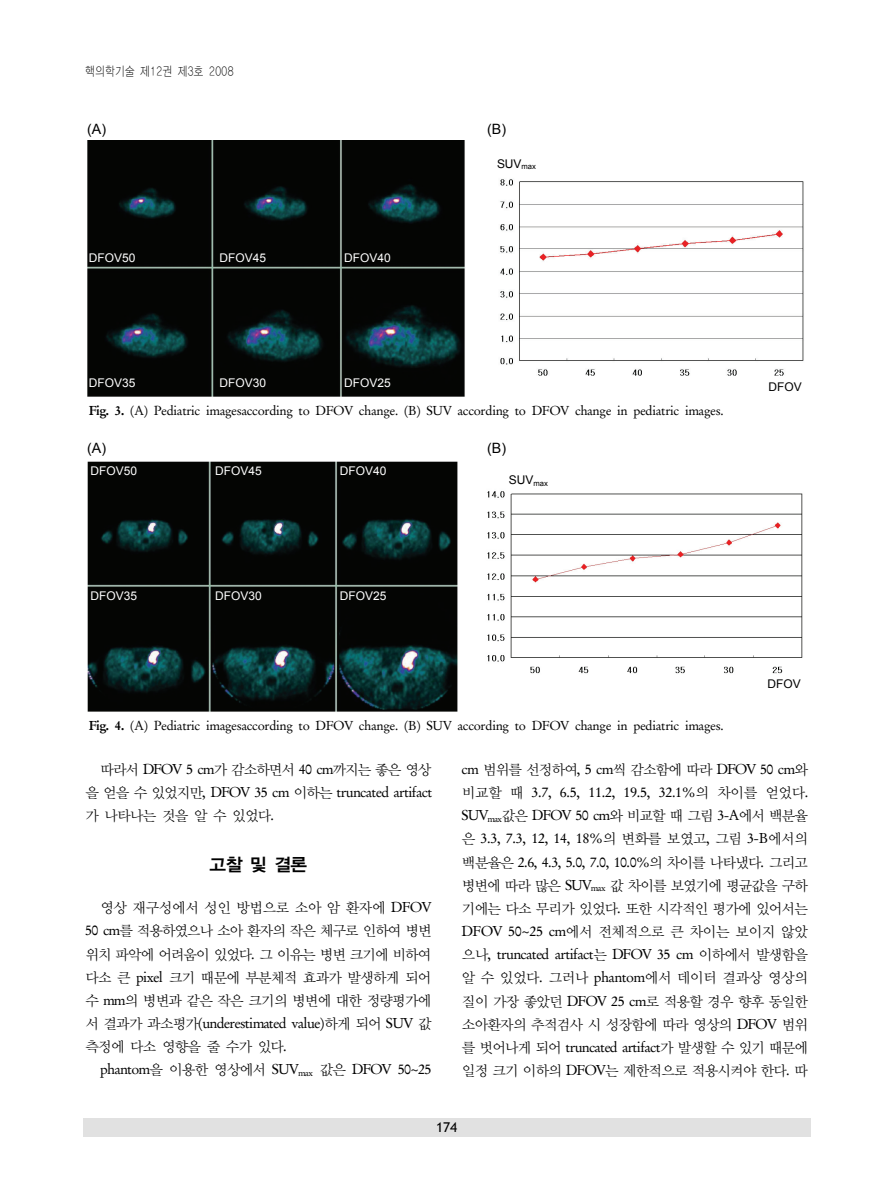
<style>
.page{position:relative;width:893px;height:1191px;background:#fff}
.page>*{position:absolute;margin:0;border:0;box-sizing:border-box;transform-origin:0 0}
.t1{font:18px "YDIYGO140 KS Cpc EUC H";color:#000}
.t2{font:14.25px/23.2px "YDIY Mj O120 KS Cpc EUC H";letter-spacing:-.1em;color:#000;text-align:justify}
.t3{font:14.25px/23.1px "Stempel Garamond";letter-spacing:-.045em;color:#000;text-align:justify}
.t4{font:14.25px "YDIY Mj O120 KS Cpc EUC H";letter-spacing:-.12em;color:#000}
.t5{font:14.25px "Arial";color:#000}
.t6{font:13.5px "Trebuchet MS";color:#000}
.t7{font:12.9px "Stempel Garamond";letter-spacing:-.025em;color:#000}
.t8{font:12.75px "YDIYGO310";letter-spacing:.04em;color:#000;scale:.81 1}
.t9{font:12px "Arial";color:#fff}
.t10{font:12px "Arial";color:#000}
.s1{font-weight:700}
.s2{font-family:"Stempel Garamond"}
.s3{font-family:"YDIY Mj O120 KS Cpc EUC H"}
</style>
<div class="page">
<div style="left:83px;top:1118px;width:727px;height:18px;background:#e1e1e1"></div>
<img style="left:87px;top:141px;width:717px;height:256px">
<img style="left:87px;top:462px;width:716px;height:250px">
<p class="t8" style="left:85px;top:64px;width:184px">핵의학기술 제12권 제3호 2008</p>
<p class="t5" style="left:87px;top:121px;width:20px">(A)</p>
<p class="t5" style="left:487px;top:121px;width:20px">(B)</p>
<p class="t9" style="left:89px;top:251px;width:48px">DFOV50</p>
<p class="t9" style="left:219px;top:251px;width:48px">DFOV45</p>
<p class="t9" style="left:344px;top:251px;width:48px">DFOV40</p>
<p class="t10" style="left:497px;top:157px;width:41px">SUV<sub>max</sub></p>
<p class="t9" style="left:89px;top:376px;width:48px">DFOV35</p>
<p class="t9" style="left:219px;top:376px;width:48px">DFOV30</p>
<p class="t9" style="left:344px;top:376px;width:48px">DFOV25</p>
<p class="t7" style="left:89px;top:403px;width:636px"><span class="s1">Fig. 3.</span> (A) Pediatric imagesaccording to DFOV change. (B) SUV according to DFOV change in pediatric images.</p>
<p class="t5" style="left:87px;top:440px;width:20px">(A)</p>
<p class="t5" style="left:487px;top:440px;width:20px">(B)</p>
<p class="t9" style="left:90px;top:464px;width:48px">DFOV50</p>
<p class="t9" style="left:215px;top:464px;width:48px">DFOV45</p>
<p class="t9" style="left:340px;top:464px;width:48px">DFOV40</p>
<p class="t10" style="left:508px;top:474px;width:41px">SUV<sub>max</sub></p>
<p class="t9" style="left:90px;top:589px;width:48px">DFOV35</p>
<p class="t9" style="left:215px;top:589px;width:48px">DFOV30</p>
<p class="t9" style="left:340px;top:589px;width:48px">DFOV25</p>
<p class="t10" style="left:768px;top:380px;width:35px">DFOV</p>
<p class="t10" style="left:767px;top:677px;width:35px">DFOV</p>
<p class="t7" style="left:89px;top:718px;width:636px"><span class="s1">Fig. 4.</span> (A) Pediatric imagesaccording to DFOV change. (B) SUV according to DFOV change in pediatric images.</p>
<p class="t4" style="left:100px;top:763px;width:333px">따라서 <span class="s2">DFOV 5 cm</span>가 감소하면서 <span class="s2">40 cm</span>까지는 좋은 영상</p>
<p class="t3" style="left:85px;top:781px;width:348px"><span class="s3">을 얻을 수 있었지만</span>, DFOV 35 cm <span class="s3">이하는</span> truncated artifact</p>
<p class="t2" style="left:85px;top:804px;width:190px">가 나타나는 것을 알 수 있었다<span class="s2">.</span></p>
<p class="t1" style="left:209px;top:855px;width:100px">고찰 및 결론</p>
<p class="t2" style="left:85px;top:896px;width:348px;text-indent:15px">영상 재구성에서 성인 방법으로 소아 암 환자에 <span class="s2">DFOV 50 cm</span>를 적용하였으나 소아 환자의 작은 체구로 인하여 병변 위치 파악에 어려움이 있었다<span class="s2">.</span> 그 이유는 병변 크기에 비하여 다소 큰 <span class="s2">pixel</span> 크기 때문에 부분체적 효과가 발생하게 되어 수 <span class="s2">mm</span>의 병변과 같은 작은 크기의 병변에 대한 정량평가에</p>
<p class="t3" style="left:85px;top:1012px;width:348px"><span class="s3">서 결과가 과소평가</span>(underestimated value)<span class="s3">하게 되어</span> SUV <span class="s3">값</span></p>
<p class="t2" style="left:85px;top:1035px;width:203px">측정에 다소 영향을 줄 수가 있다<span class="s2">.</span></p>
<p class="t3" style="left:100px;top:1058px;width:333px">phantom<span class="s3">을 이용한 영상에서</span> SUV<sub>max</sub> <span class="s3">값은</span> DFOV 50~25</p>
<p class="t2" style="left:461px;top:758px;width:348px"><span class="s2">cm</span> 범위를 선정하여<span class="s2">, 5 cm</span>씩 감소함에 따라 <span class="s2">DFOV 50 cm</span>와</p>
<p class="t3" style="left:461px;top:781px;width:348px"><span class="s3">비교할 때</span> 3.7, 6.5, 11.2, 19.5, 32.1%<span class="s3">의 차이를 얻었다</span>.<br>SUV<sub>max</sub><span class="s3">값은</span> DFOV 50 cm<span class="s3">와 비교할 때 그림</span> 3-A<span class="s3">에서 백분율 은</span> 3.3, 7.3, 12, 14, 18%<span class="s3">의 변화를 보였고</span>, <span class="s3">그림</span> 3-B<span class="s3">에서의 백분율은</span> 2.6, 4.3, 5.0, 7.0, 10.0%<span class="s3">의 차이를 나타냈다</span>. <span class="s3">그리고</span></p>
<p class="t2" style="left:461px;top:874px;width:348px">병변에 따라 많은 <span class="s2">SUV</span><sub>max</sub> 값 차이를 보였기에 평균값을 구하 기에는 다소 무리가 있었다<span class="s2">.</span> 또한 시각적인 평가에 있어서는 <span class="s2">DFOV 50~25 cm</span>에서 전체적으로 큰 차이는 보이지 않았</p>
<p class="t3" style="left:461px;top:943px;width:348px"><span class="s3">으나</span>, truncated artifact<span class="s3">는</span> DFOV 35 cm <span class="s3">이하에서 발생함을</span></p>
<p class="t2" style="left:461px;top:967px;width:348px">알 수 있었다<span class="s2">.</span> 그러나 <span class="s2">phantom</span>에서 데이터 결과상 영상의 질이 가장 좋았던 <span class="s2">DFOV 25 cm</span>로 적용할 경우 향후 동일한 소아환자의 추적검사 시 성장함에 따라 영상의 <span class="s2">DFOV</span> 범위 를 벗어나게 되어 <span class="s2">truncated artifact</span>가 발생할 수 있기 때문에 일정 크기 이하의 <span class="s2">DFOV</span>는 제한적으로 적용시켜야 한다<span class="s2">.</span> 따</p>
<p class="t6" style="left:436px;top:1119px;width:23px">174</p>
</div>
